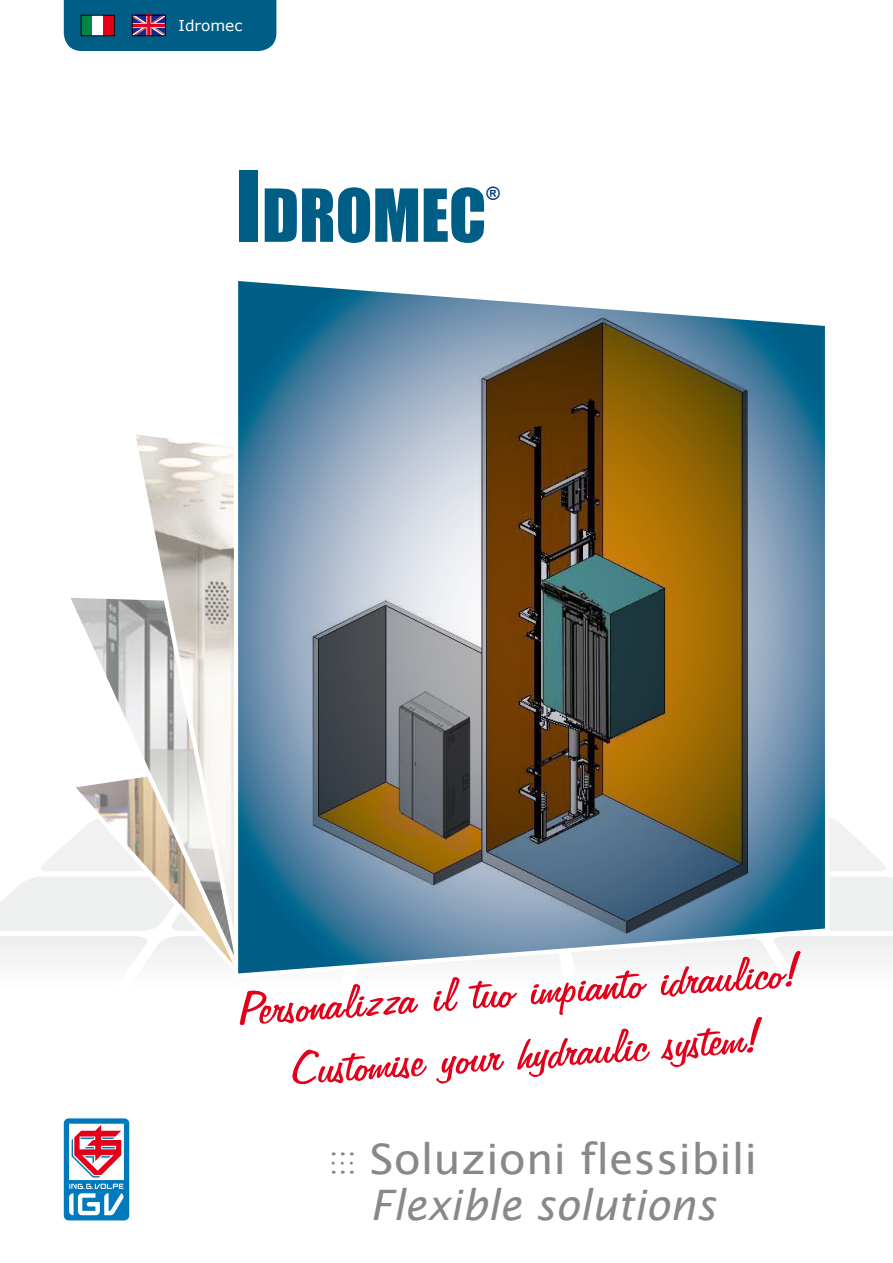
<style>
.page{position:relative;width:893px;height:1263px;background:#fff}
.page>*{position:absolute;margin:0;border:0;box-sizing:border-box;transform-origin:0 0}
.t1{font:67.5px "Impact";color:#005d86}
.t2{font:52.5px/63.2px "Freehand 575 BT Regular B";color:#e2001a;text-align:center;scale:1.2 1}
.t3{font:42px "Lucida Sans";color:#87888a;scale:1.05 1}
.t4{font:italic 42px "Lucida Sans";color:#87888a}
.t5{font:18px "Impact";color:#00377b}
.t6{font:15px "Verdana";color:#fff}
.s1{font-size:90px}
</style>
<div class="page">
<svg style="left:0;top:819px;width:893px;height:141px"></svg>
<svg style="left:64px;top:1118px;width:65px;height:102px"></svg>
<svg style="left:64px;top:0;width:212px;height:51px;background:#145f84"></svg>
<div style="left:132px;top:15px;width:34px;height:21px;border:1px solid #000"></div>
<svg style="left:341px;top:1163px;width:3px;height:11px"></svg>
<svg style="left:332px;top:1163px;width:3px;height:11px"></svg>
<svg style="left:350px;top:1163px;width:3px;height:11px"></svg>
<svg style="left:61px;top:598px;width:67px;height:362px"></svg>
<svg style="left:128px;top:434px;width:103px;height:528px"></svg>
<svg style="left:231px;top:281px;width:600px;height:693px;background:#77827d"></svg>
<p class="t6" style="left:179px;top:16px;width:65px">Idromec</p>
<p class="t1" style="left:236px;top:163px;width:252px"><span class="s1">I</span>DROMEC</p>
<p class="t5" style="left:486px;top:179px;width:16px">®</p>
<p class="t2" style="left:236px;top:978px;width:471px;rotate:-4deg">Personalizza il tuo impianto idraulico!<br>Customise your hydraulic system!</p>
<p class="t3" style="left:370px;top:1135px;width:370px">Soluzioni flessibili</p>
<p class="t4" style="left:370px;top:1181px;width:348px">Flexible solutions</p>
</div>
